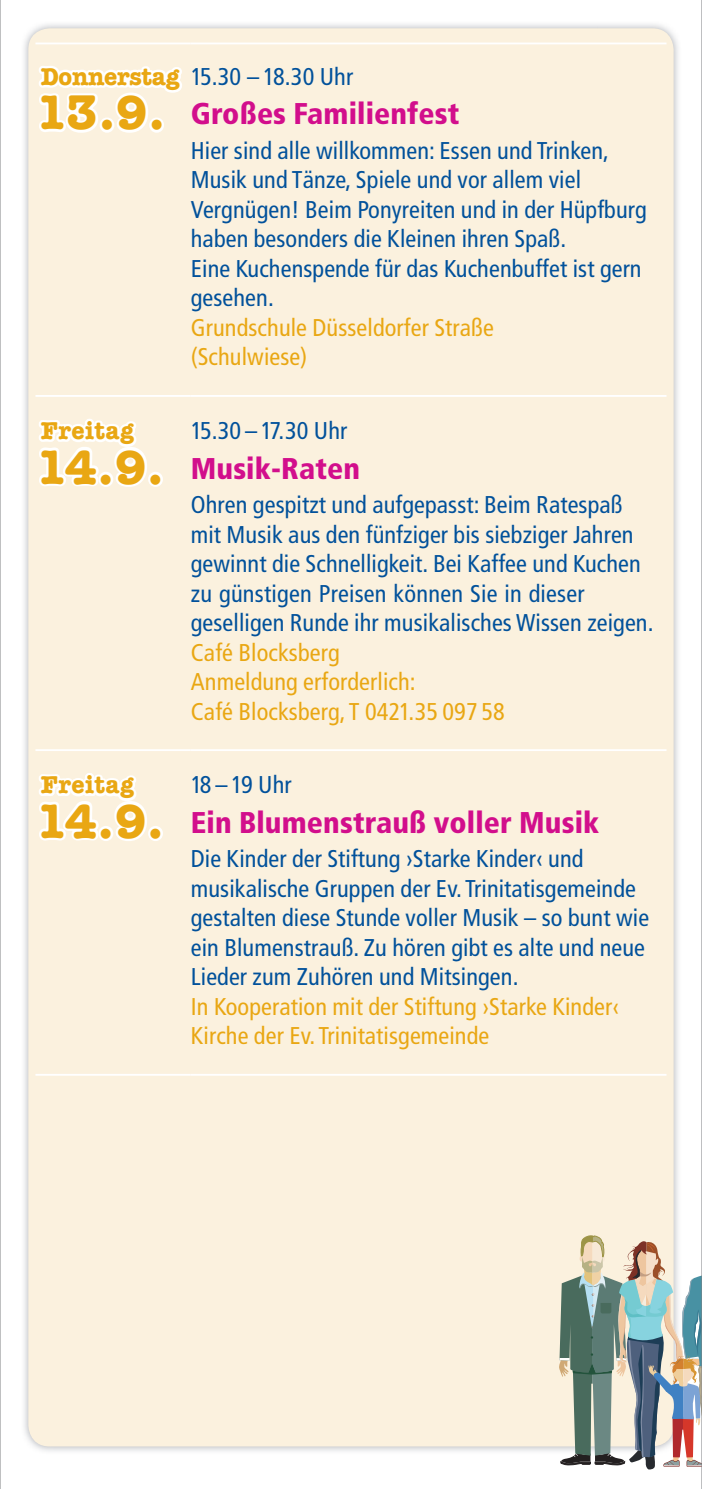
<style>
.page{position:relative;width:702px;height:1489px;background:#fff}
.page>*{position:absolute;margin:0;border:0;box-sizing:border-box;transform-origin:0 0}
.t1{font:700 50px "American Typewriter";color:#e9a713}
.t2{font:900 condensed 30px "Frutiger";letter-spacing:.005em;color:#d20e8c}
.t3{font:700 25px "American Typewriter";letter-spacing:.02em;color:#e9a713}
.t4{font:700 25px "American Typewriter";letter-spacing:-.01em;color:#e9a713}
.t5{font:condensed 24.25px/29.5px "Frutiger";letter-spacing:.005em;color:#01519b}
.t6{font:condensed 24.25px/29.5px "Frutiger";letter-spacing:.005em;color:#e9a713}
</style>
<div class="page">
<div style="left:28px;top:28px;width:645px;height:1418px;background:#fbf1de;border-radius:21px"></div>
<hr style="left:35px;top:43px;width:156px;height:1px;background:#fff">
<hr style="left:191px;top:43px;width:475px;height:1px;background:#fff">
<hr style="left:35px;top:395px;width:156px;height:2px;background:#fff">
<hr style="left:191px;top:395px;width:475px;height:2px;background:#fff">
<hr style="left:35px;top:749px;width:156px;height:2px;background:#fff">
<hr style="left:191px;top:749px;width:475px;height:2px;background:#fff">
<hr style="left:35px;top:1073px;width:156px;height:2px;background:#fff">
<hr style="left:191px;top:1073px;width:475px;height:2px;background:#fff">
<svg style="left:34px;top:22px;width:154px;height:819px"></svg>
<svg style="left:559px;top:1235px;width:142px;height:234px"></svg>
<hr style="left:0;top:0;width:1px;height:1488px;background:#808285">
<hr style="left:701px;top:0;width:1px;height:1488px;background:#808285">
<p class="t4" style="left:41px;top:55px;width:140px">Donnerstag</p>
<h1 class="t1" style="left:35px;top:69px;width:131px">13.9.</h1>
<p class="t5" style="left:191px;top:62px;width:164px">15.30 – 18.30 Uhr</p>
<p class="t2" style="left:191px;top:96px;width:270px">Großes Familienfest</p>
<p class="t5" style="left:191px;top:136px;width:457px">Hier sind alle willkommen: Essen und Trinken, Musik und Tänze, Spiele und vor allem viel Vergnügen! Beim Ponyreiten und in der Hüpfburg haben besonders die Kleinen ihren Spaß.<br>Eine Kuchenspende für das Kuchen buffet ist gern gesehen.</p>
<p class="t6" style="left:191px;top:313px;width:304px">Grundschule Düsseldorfer Straße (Schulwiese)</p>
<p class="t3" style="left:41px;top:409px;width:94px">Freitag</p>
<h1 class="t1" style="left:35px;top:423px;width:129px">14.9.</h1>
<p class="t3" style="left:41px;top:763px;width:94px">Freitag</p>
<h1 class="t1" style="left:35px;top:777px;width:129px">14.9.</h1>
<p class="t5" style="left:191px;top:416px;width:158px">15.30 – 17.30 Uhr</p>
<p class="t2" style="left:191px;top:450px;width:171px">Musik-Raten</p>
<p class="t5" style="left:191px;top:490px;width:464px">Ohren gespitzt und aufgepasst: Beim Ratespaß mit Musik aus den fünfziger bis siebziger Jahren gewinnt die Schnelligkeit. Bei Kaffee und Kuchen zu günstigen Preisen können Sie in dieser geselligen Runde ihr musikalisches Wissen zeigen.</p>
<p class="t6" style="left:191px;top:637px;width:315px">Café Blocksberg<br>Anmeldung erforderlich:<br>Café Blocksberg, T 0421.35 097 58</p>
<p class="t5" style="left:191px;top:770px;width:102px">18 – 19 Uhr</p>
<p class="t2" style="left:191px;top:804px;width:410px">Ein Blumenstrauß voller Musik</p>
<p class="t5" style="left:191px;top:844px;width:460px">Die Kinder der Stiftung ›Starke Kinder‹ und musikalische Gruppen der Ev. Trinitatisgemeinde gestalten diese Stunde voller Musik – so bunt wie ein Blumenstrauß. Zu hören gibt es alte und neue Lieder zum Zuhören und Mitsingen.</p>
<p class="t6" style="left:191px;top:991px;width:430px">In Kooperation mit der Stiftung ›Starke Kinder‹<br>Kirche der Ev. Trinitatisgemeinde</p>
</div>
